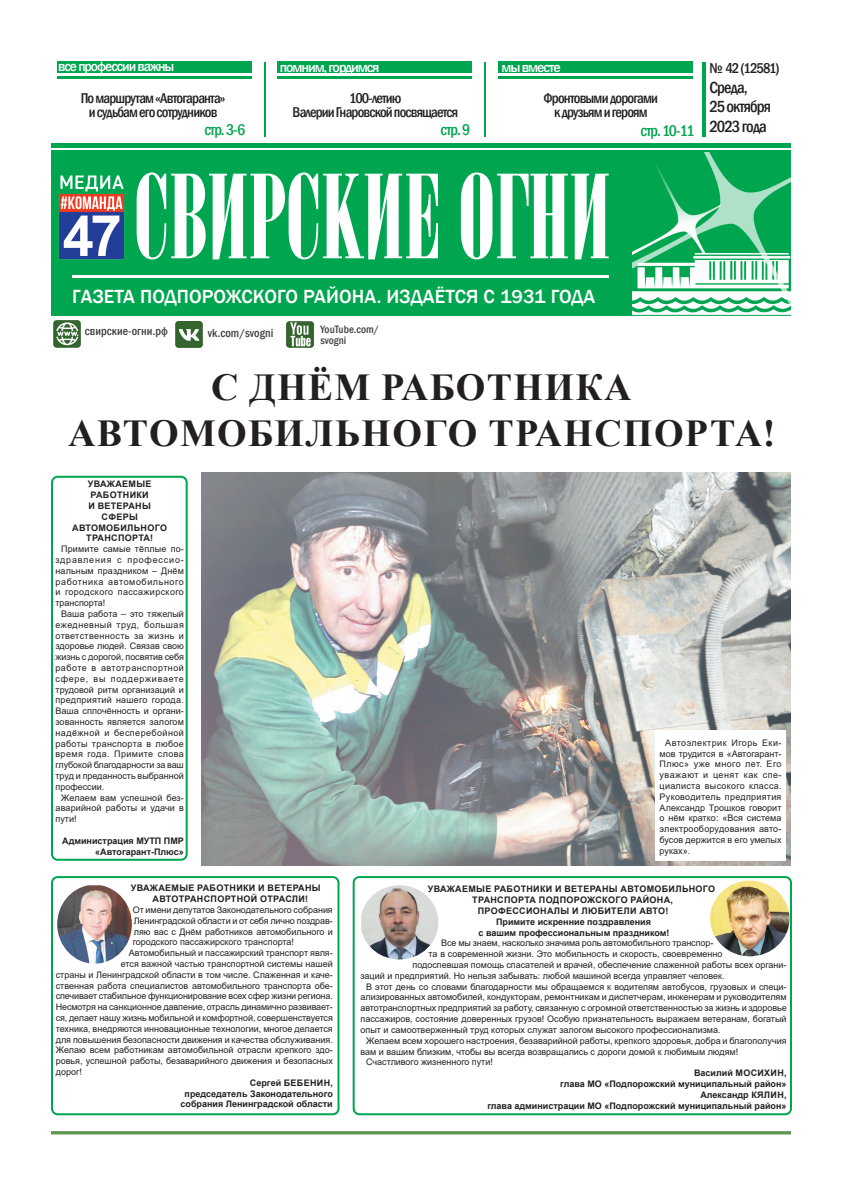
<style>
.page{position:relative;width:842px;height:1191px;background:#fff}
.page>*{position:absolute;margin:0;border:0;box-sizing:border-box;transform-origin:0 0}
.t1{font:145px "Arsis";letter-spacing:-.01em;color:#fff}
.Основной_заголовок{font:700 38px "Times New Roman";letter-spacing:.035em;color:#231f20}
.t2{font:500 19.6px "Franklin Gothic";letter-spacing:.005em;color:#fff}
.t3{font:500 condensed 16.6px "Franklin Gothic";letter-spacing:-.055em;color:#231f20}
.t4{font:500 condensed 16px "Franklin Gothic";letter-spacing:-.055em;color:#00a54f}
.t5{font:500 condensed 14.6px "Franklin Gothic";letter-spacing:-.055em;color:#231f20}
.t6{font:500 14px "Franklin Gothic";letter-spacing:-.075em;color:#fff}
.t7{font:500 condensed 12px "Franklin Gothic";letter-spacing:.005em;color:#3e3e3f}
.t8{font:500 condensed 11px "Franklin Gothic";letter-spacing:.005em;color:#3e3e3f}
.Основной_текст{font:9px/10.8px "Arial";color:#231f20;text-align:justify}
.Основной_текст-2{font:700 9px/10.8px "Arial";letter-spacing:.035em;color:#231f20;text-align:center}
.Подпись{font:700 9px/10.8px "Arial";color:#231f20;text-align:right}
.Основной_текст-3{font:700 9px "Arial";color:#231f20}
.Подпись-2{font:700 9px "Arial";letter-spacing:.02em;color:#231f20}
.Подпись-3{font:700 9px "Arial";letter-spacing:.035em;color:#231f20}
</style>
<div class="page">
<hr style="left:51px;top:144px;width:739px;height:4px;background:#00a54f">
<div style="left:51px;top:150px;width:740px;height:165px;background:#00a54f"></div>
<hr style="left:72px;top:275px;width:537px;height:2px;background:#fff">
<img style="left:632px;top:152px;width:159px;height:163px">
<img style="left:54px;top:320px;width:26px;height:27px">
<img style="left:175px;top:321px;width:27px;height:27px">
<img style="left:286px;top:321px;width:27px;height:27px">
<hr style="left:630px;top:315px;width:161px;height:1px;background:#00a54f">
<div style="left:57px;top:61px;width:194px;height:12px;background:#00a54f"></div>
<div style="left:277px;top:61px;width:195px;height:12px;background:#00a54f"></div>
<div style="left:498px;top:61px;width:194px;height:12px;background:#00a54f"></div>
<hr style="left:264px;top:62px;width:1px;height:75px;background:#00a54f">
<hr style="left:484px;top:62px;width:1px;height:75px;background:#00a54f">
<hr style="left:702px;top:62px;width:3px;height:75px;background:#00a54f">
<hr style="left:57px;top:76px;width:195px;height:2px;background:#00a54f">
<hr style="left:277px;top:77px;width:195px;height:2px;background:#00a54f">
<hr style="left:498px;top:77px;width:194px;height:2px;background:#00a54f">
<img style="left:58px;top:175px;width:67px;height:85px">
<hr style="left:51px;top:1131px;width:740px;height:3px;background:#5d9a4e">
<div style="left:51px;top:476px;width:137px;height:384px;border:2px solid #00a54f;border-radius:6px"></div>
<div style="left:51px;top:876px;width:288px;height:239px;border:2px solid #00a54f;border-radius:6px"></div>
<img style="left:57px;top:885px;width:75px;height:78px">
<div style="left:353px;top:876px;width:439px;height:239px;border:2px solid #00a54f;border-radius:6px"></div>
<img style="left:710px;top:880px;width:79px;height:76px">
<img style="left:361px;top:885px;width:77px;height:74px">
<img style="left:202px;top:472px;width:588px;height:393px">
<div style="left:655px;top:730px;width:131px;height:131px;background:#fff"></div>
<p class="t6" style="left:58px;top:58px;width:118px">все профессии важны</p>
<p class="t6" style="left:280px;top:58px;width:101px">помним, гордимся</p>
<p class="t5" style="left:349px;top:88px;width:54px">100-летию</p>
<p class="t5" style="left:293px;top:103px;width:167px">Валерии Гнаровской посвящается</p>
<p class="t4" style="left:204px;top:119px;width:42px">стр. 3-6</p>
<p class="t5" style="left:81px;top:88px;width:146px">По маршрутам «Автогаранта»</p>
<p class="t5" style="left:89px;top:103px;width:130px">и судьбам его сотрудников</p>
<p class="t4" style="left:440px;top:119px;width:31px">стр. 9</p>
<p class="t6" style="left:501px;top:58px;width:61px">мы вместе</p>
<p class="t5" style="left:709px;top:58px;width:72px">№ 42 (12581)</p>
<p class="t3" style="left:709px;top:76px;width:40px">Среда,</p>
<p class="t3" style="left:709px;top:96px;width:63px">25 октября</p>
<p class="t3" style="left:709px;top:116px;width:59px">2023 года</p>
<p class="t5" style="left:543px;top:88px;width:116px">Фронтовыми дорогами</p>
<p class="t5" style="left:554px;top:103px;width:95px">к друзьям и героям</p>
<p class="t4" style="left:640px;top:120px;width:56px">стр. 10-11</p>
<p class="t1" style="left:134px;top:136px;width:479px">СВИРСКИЕ ОГНИ</p>
<p class="t2" style="left:72px;top:284px;width:525px">ГАЗЕТА ПОДПОРОЖСКОГО РАЙОНА. ИЗДАЁТСЯ С 1931 ГОДА</p>
<p class="t7" style="left:85px;top:323px;width:85px">свирские-огни.рф</p>
<p class="t7" style="left:208px;top:325px;width:67px">vk.com/svogni</p>
<p class="t8" style="left:320px;top:322px;width:60px">YouTube.com/</p>
<p class="t8" style="left:320px;top:333px;width:27px">svogni</p>
<p class="Основной_заголовок" style="left:211px;top:360px;width:422px">С ДНЁМ РАБОТНИКА</p>
<p class="Основной_заголовок" style="left:68px;top:405px;width:709px">АВТОМОБИЛЬНОГО ТРАНСПОРТА!</p>
<p class="Основной_текст-2" style="left:88px;top:479px;width:65px">УВАЖАЕМЫЕ</p>
<p class="Основной_текст-2" style="left:91px;top:490px;width:60px">РАБОТНИКИ</p>
<p class="Основной_текст-2" style="left:88px;top:500px;width:64px">И ВЕТЕРАНЫ</p>
<p class="Основной_текст-2" style="left:102px;top:511px;width:38px">СФЕРЫ</p>
<p class="Основной_текст-2" style="left:72px;top:522px;width:96px">АВТОМОБИЛЬНОГО<br>ТРАНСПОРТА!</p>
<p class="Основной_текст" style="left:55px;top:543px;width:130px;text-indent:6px">Примите самые тёплые по&shy;здравления с профессио&shy;нальным праздником – Днём работника автомобильного и городского пассажирского транспорта!</p>
<p class="Основной_текст" style="left:55px;top:608px;width:130px;text-indent:6px">Ваша работа – это тяжелый ежедневный труд, большая ответственность за жизнь и здоровье людей. Связав свою жизнь с дорогой, посвятив себя работе в автотранспортной сфере, вы поддерживаете трудовой ритм организаций и предприятий нашего города.<br>Ваша сплочённость и органи&shy;зованность является залогом надёжной и бесперебойной работы транспорта в любое время года. Примите слова глубокой благодарности за ваш труд и преданность выбранной профессии.</p>
<p class="Основной_текст" style="left:55px;top:792px;width:130px;text-indent:6px">Желаем вам успешной без&shy;аварийной работы и удачи в пути!</p>
<p class="Подпись" style="left:62px;top:835px;width:123px">Администрация МУТП ПМР «Автогарант-Плюс»</p>
<p class="Основной_текст-2" style="left:131px;top:883px;width:191px">УВАЖАЕМЫЕ РАБОТНИКИ И ВЕТЕРАНЫ</p>
<p class="Основной_текст-2" style="left:153px;top:893px;width:157px">АВТОТРАНСПОРТНОЙ ОТРАСЛИ!</p>
<p class="Основной_текст" style="left:133px;top:904px;width:202px">От имени депутатов Законодательного собрания Ленинградской области и от себя лично поздрав&shy;ляю вас с Днём работников автомобильного и городского пассажирского транспорта!</p>
<p class="Основной_текст" style="left:56px;top:947px;width:279px;text-align:right">Автомобильный и пассажирский транспорт явля-<br>ется важной частью транспортной системы нашей<br>страны и Ленинградской области в том числе. Слаженная и каче&shy;ственная работа специалистов автомобильного транспорта обе&shy;спечивает стабильное функционирование всех сфер жизни региона.</p>
<p class="Основной_текст" style="left:56px;top:1001px;width:279px">Несмотря на санкционное давление, отрасль динамично развивает&shy;ся, делает нашу жизнь мобильной и комфортной, совершенствуется техника, внедряются инновационные технологии, многое делается для повышения безопасности движения и качества обслуживания.</p>
<p class="Основной_текст" style="left:56px;top:1044px;width:278px">Желаю всем работникам автомобильной отрасли крепкого здо&shy;ровья, успешной работы, безаварийного движения и безопасных дорог!</p>
<p class="Подпись-3" style="left:250px;top:1076px;width:84px">Сергей БЕБЕНИН,</p>
<p class="Подпись" style="left:185px;top:1088px;width:150px">председатель Законодательного</p>
<p class="Подпись" style="left:181px;top:1099px;width:154px">собрания Ленинградской области</p>
<p class="Основной_текст" style="left:660px;top:737px;width:123px;text-indent:6px">Автоэлектрик Игорь Еки&shy;мов трудится в «Автогарант-Плюс» уже много лет. Его уважают и ценят как спе&shy;циалиста высокого класса.<br>Руководитель предприятия Александр Трошков говорит о нём кратко: «Вся система электрооборудования авто&shy;бусов держится в его умелых руках».</p>
<p class="Основной_текст-2" style="left:428px;top:884px;width:289px">УВАЖАЕМЫЕ РАБОТНИКИ И ВЕТЕРАНЫ АВТОМОБИЛЬНОГО</p>
<p class="Основной_текст-2" style="left:472px;top:894px;width:202px">ТРАНСПОРТА ПОДПОРОЖСКОГО РАЙОНА,</p>
<p class="Основной_текст-2" style="left:478px;top:905px;width:192px">ПРОФЕССИОНАЛЫ И ЛЮБИТЕЛИ АВТО!</p>
<p class="Основной_текст-3" style="left:496px;top:915px;width:156px">Примите искренние поздравления</p>
<p class="Основной_текст-3" style="left:479px;top:926px;width:192px">с вашим профессиональным праздником!</p>
<p class="Основной_текст" style="left:441px;top:937px;width:274px">Все мы знаем, насколько значима роль автомобильного транспор-</p>
<p class="Основной_текст" style="left:428px;top:948px;width:295px">та в современной жизни. Это мобильность и скорость, своевременно</p>
<p class="Основной_текст" style="left:412px;top:959px;width:375px">подоспевшая помощь спасателей и врачей, обеспечение слаженной работы всех органи-</p>
<p class="Основной_текст" style="left:360px;top:970px;width:366px">заций и предприятий. Но нельзя забывать: любой машиной всегда управляет человек.</p>
<p class="Основной_текст" style="left:360px;top:981px;width:428px;text-indent:6px">В этот день со словами благодарности мы обращаемся к водителям автобусов, грузовых и специ&shy;ализированных автомобилей, кондукторам, ремонтникам и диспетчерам, инженерам и руководителям автотранспортных предприятий за работу, связанную с огромной ответственностью за жизнь и здоровье пассажиров, состояние доверенных грузов! Особую признательность выражаем ветеранам, богатый опыт и самоотверженный труд которых служат залогом высокого профессионализма.</p>
<p class="Основной_текст" style="left:360px;top:1035px;width:428px;text-indent:6px">Желаем всем хорошего настроения, безаварийной работы, крепкого здоровья, добра и благополучия вам и вашим близким, чтобы вы всегда возвращались с дороги домой к любимым людям!</p>
<p class="Основной_текст" style="left:366px;top:1056px;width:128px">Счастливого жизненного пути!</p>
<p class="Подпись-2" style="left:694px;top:1066px;width:94px">Василий МОСИХИН,</p>
<p class="Подпись" style="left:560px;top:1078px;width:228px">глава МО «Подпорожский муниципальный район»</p>
<p class="Подпись" style="left:700px;top:1089px;width:88px">Александр КЯЛИН,</p>
<p class="Подпись" style="left:487px;top:1100px;width:301px">глава администрации МО «Подпорожский муниципальный район»</p>
</div>
